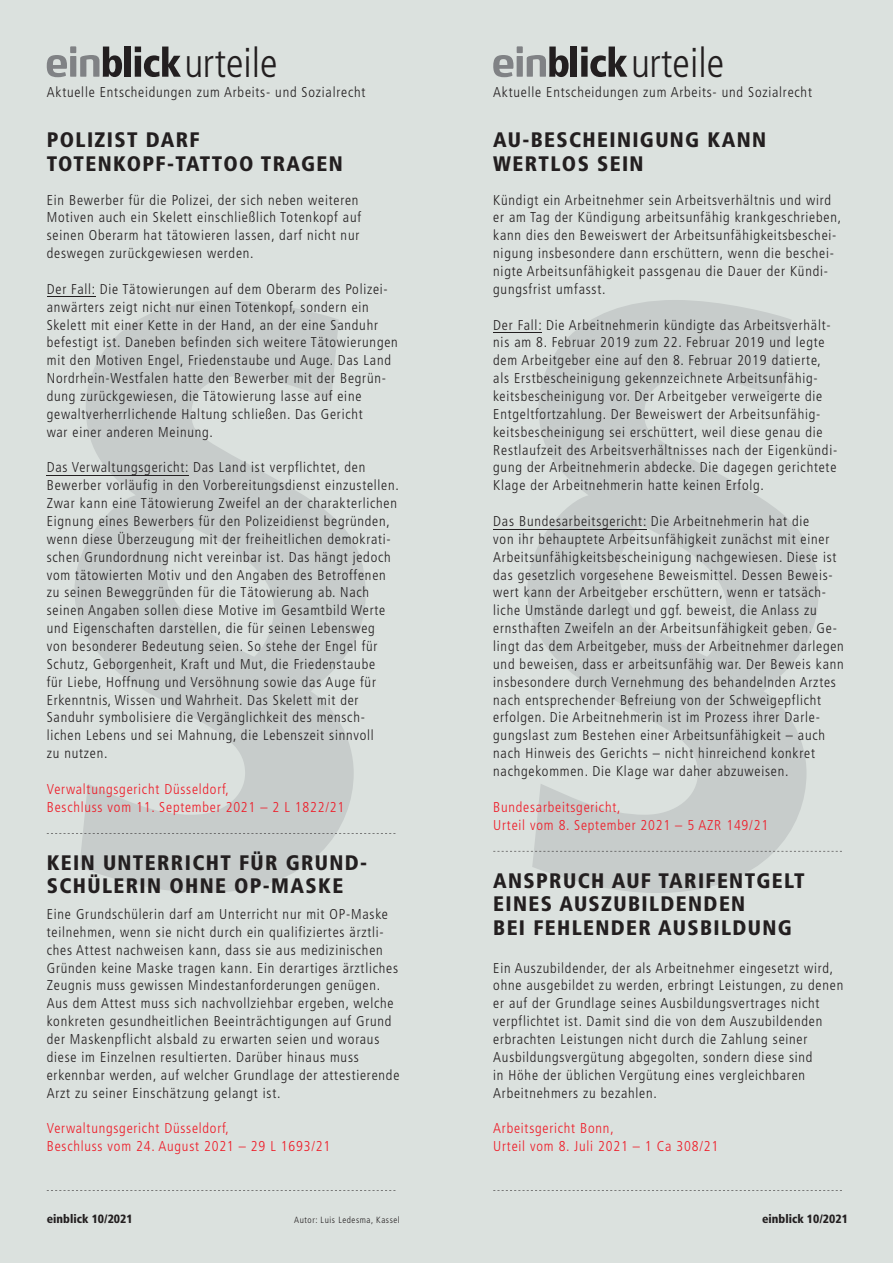
<style>
.page{position:relative;width:893px;height:1263px;background:#fff}
.page>*{position:absolute;margin:0;border:0;box-sizing:border-box;transform-origin:0 0}
.t1{font:300 condensed 40.8px "Frutiger";color:#231f20}
.t2{font:900 condensed 21px/23.9px "Frutiger";letter-spacing:.065em;color:#231f20}
.t3{font:300 condensed 14.25px/17.9px "Frutiger";letter-spacing:.055em;color:#231f20}
.t4{font:300 condensed 14.25px/17.9px "Frutiger";letter-spacing:.055em;color:#ee1c28}
.t5{font:900 condensed 12px "Frutiger";color:#231f20}
.t6{font:300 condensed 9px "Frutiger";letter-spacing:.065em;color:#231f20}
</style>
<div class="page">
<div style="left:0;top:0;width:446px;height:1263px;background:#dbe1de"></div>
<div style="left:446px;top:0;width:447px;height:1263px;background:#dbe1de"></div>
<svg style="left:527px;top:300px;width:291px;height:593px;fill:#c7cccb"></svg>
<svg style="left:74px;top:300px;width:292px;height:593px;fill:#c7cccb"></svg>
<hr style="left:493px;top:332px;width:49px;height:1px;background:#231f20">
<hr style="left:493px;top:529px;width:154px;height:1px;background:#231f20">
<svg style="left:493px;top:851px;width:349px;height:1px"></svg>
<svg style="left:493px;top:1190px;width:349px;height:1px"></svg>
<svg style="left:493px;top:46px;width:76px;height:31px"></svg>
<div style="left:570px;top:47px;width:7px;height:30px;background:#231f20"></div>
<svg style="left:581px;top:47px;width:46px;height:30px"></svg>
<svg style="left:47px;top:46px;width:75px;height:31px"></svg>
<div style="left:124px;top:47px;width:6px;height:30px;background:#231f20"></div>
<svg style="left:135px;top:47px;width:46px;height:30px"></svg>
<hr style="left:47px;top:296px;width:49px;height:1px;background:#231f20">
<hr style="left:47px;top:475px;width:142px;height:1px;background:#231f20">
<svg style="left:47px;top:833px;width:348px;height:1px"></svg>
<svg style="left:47px;top:1190px;width:348px;height:1px"></svg>
<h1 class="t1" style="left:185px;top:39px;width:95px">urteile</h1>
<h1 class="t1" style="left:631px;top:39px;width:95px">urteile</h1>
<p class="t3" style="left:47px;top:84px;width:320px">Aktuelle Entscheidungen zum Arbeits- und Sozialrecht</p>
<p class="t3" style="left:493px;top:84px;width:320px">Aktuelle Entscheidungen zum Arbeits- und Sozialrecht</p>
<h2 class="t2" style="left:493px;top:127px;width:274px">AU-BESCHEINIGUNG KANN<br>WERTLOS SEIN</h2>
<p class="t3" style="left:493px;top:191px;width:349px">Kündigt ein Arbeitnehmer sein Arbeitsverhältnis und wird er am Tag der Kündigung arbeitsunfähig krankgeschrieben, kann dies den Beweiswert der Arbeitsunfähigkeitsbeschei&shy;nigung insbesondere dann erschüttern, wenn die beschei&shy;nigte Arbeitsunfähigkeit passgenau die Dauer der Kündi&shy;gungsfrist umfasst.</p>
<p class="t3" style="left:493px;top:316px;width:345px">Der Fall: Die Arbeitnehmerin kündigte das Arbeitsverhält&shy;nis am 8. Februar 2019 zum 22. Februar 2019 und legte dem Arbeitgeber eine auf den 8. Februar 2019 datierte, als Erstbescheinigung gekennzeichnete Arbeitsunfähig&shy;keitsbescheinigung vor. Der Arbeitgeber verweigerte die Entgeltfortzahlung. Der Beweiswert der Arbeitsunfähig&shy;keitsbescheinigung sei erschüttert, weil diese genau die Restlaufzeit des Arbeitsverhältnisses nach der Eigenkündi&shy;gung der Arbeitnehmerin abdecke. Die dagegen gerichtete Klage der Arbeitnehmerin hatte keinen Erfolg.</p>
<p class="t3" style="left:493px;top:512px;width:352px">Das Bundesarbeitsgericht: Die Arbeitnehmerin hat die<br>von ihr behauptete Arbeitsunfähigkeit zunächst mit einer Arbeitsunfähigkeitsbescheinigung nachgewiesen. Diese ist das gesetzlich vorgesehene Beweismittel. Dessen Beweis&shy;wert kann der Arbeitgeber erschüttern, wenn er tatsäch&shy;liche Umstände darlegt und ggf. beweist, die Anlass zu ernsthaften Zweifeln an der Arbeitsunfähigkeit geben. Ge&shy;lingt das dem Arbeitgeber, muss der Arbeitnehmer darlegen und beweisen, dass er arbeitsunfähig war. Der Beweis kann insbesondere durch Vernehmung des behandelnden Arztes nach entsprechender Befreiung von der Schweigepflicht erfolgen. Die Arbeitnehmerin ist im Prozess ihrer Darle&shy;gungslast zum Bestehen einer Arbeitsunfähigkeit – auch nach Hinweis des Gerichts – nicht hinreichend konkret nachgekommen. Die Klage war daher abzuweisen.</p>
<p class="t4" style="left:493px;top:798px;width:276px">Bundesarbeitsgericht,<br>Urteil vom 8. September 2021 – 5 AZR 149/21</p>
<h2 class="t2" style="left:493px;top:868px;width:313px">ANSPRUCH AUF TARIFENTGELT<br>EINES AUSZUBILDENDEN<br>BEI FEHLENDER AUSBILDUNG</h2>
<p class="t3" style="left:493px;top:959px;width:351px">Ein Auszubildender, der als Arbeitnehmer eingesetzt wird, ohne ausgebildet zu werden, erbringt Leistungen, zu denen er auf der Grundlage seines Ausbildungsvertrages nicht verpflichtet ist. Damit sind die von dem Auszubildenden erbrachten Leistungen nicht durch die Zahlung seiner Ausbildungsvergütung abgegolten, sondern diese sind<br>in Höhe der üblichen Vergütung eines vergleichbaren Arbeitnehmers zu bezahlen.</p>
<p class="t4" style="left:493px;top:1119px;width:227px">Arbeitsgericht Bonn,<br>Urteil vom 8. Juli 2021 – 1 Ca 308/21</p>
<h2 class="t2" style="left:47px;top:127px;width:298px">POLIZIST DARF<br>TOTENKOPF-TATTOO TRAGEN</h2>
<p class="t3" style="left:47px;top:191px;width:316px">Ein Bewerber für die Polizei, der sich neben weiteren Motiven auch ein Skelett einschließlich Totenkopf auf seinen Oberarm hat tätowieren lassen, darf nicht nur deswegen zurückgewiesen werden.</p>
<p class="t3" style="left:47px;top:280px;width:353px">Der Fall: Die Tätowierungen auf dem Oberarm des Polizei&shy;anwärters zeigt nicht nur einen Totenkopf, sondern ein Skelett mit einer Kette in der Hand, an der eine Sanduhr befestigt ist. Daneben befinden sich weitere Tätowierungen mit den Motiven Engel, Friedenstaube und Auge. Das Land Nordrhein-Westfalen hatte den Bewerber mit der Begrün&shy;dung zurückgewiesen, die Tätowierung lasse auf eine gewaltverherrlichende Haltung schließen. Das Gericht<br>war einer anderen Meinung.</p>
<p class="t3" style="left:47px;top:459px;width:354px">Das Verwaltungsgericht: Das Land ist verpflichtet, den Bewerber vorläufig in den Vorbereitungsdienst einzustellen.<br>Zwar kann eine Tätowierung Zweifel an der charakterlichen Eignung eines Bewerbers für den Polizeidienst begründen, wenn diese Überzeugung mit der freiheitlichen demokrati&shy;schen Grundordnung nicht vereinbar ist. Das hängt jedoch vom tätowierten Motiv und den Angaben des Betroffenen zu seinen Beweggründen für die Tätowierung ab. Nach seinen Angaben sollen diese Motive im Gesamtbild Werte und Eigenschaften darstellen, die für seinen Lebensweg<br>von besonderer Bedeutung seien. So stehe der Engel für Schutz, Geborgenheit, Kraft und Mut, die Friedenstaube<br>für Liebe, Hoffnung und Versöhnung sowie das Auge für Erkenntnis, Wissen und Wahrheit. Das Skelett mit der Sanduhr symbolisiere die Vergänglichkeit des mensch&shy;lichen Lebens und sei Mahnung, die Lebenszeit sinnvoll<br>zu nutzen.</p>
<p class="t4" style="left:47px;top:780px;width:299px">Verwaltungsgericht Düsseldorf,<br>Beschluss vom 11. September 2021 – 2 L 1822/21</p>
<h2 class="t2" style="left:47px;top:850px;width:322px">KEIN UNTERRICHT FÜR GRUND-<br>SCHÜLERIN OHNE OP-MASKE</h2>
<p class="t3" style="left:47px;top:905px;width:354px">Eine Grundschülerin darf am Unterricht nur mit OP-Maske teilnehmen, wenn sie nicht durch ein qualifiziertes ärztli&shy;ches Attest nachweisen kann, dass sie aus medizinischen Gründen keine Maske tragen kann. Ein derartiges ärztliches Zeugnis muss gewissen Mindestanforderungen genügen.<br>Aus dem Attest muss sich nachvollziehbar ergeben, welche konkreten gesundheitlichen Beeinträchtigungen auf Grund der Maskenpflicht alsbald zu erwarten seien und woraus diese im Einzelnen resultierten. Darüber hinaus muss erkennbar werden, auf welcher Grundlage der attestierende Arzt zu seiner Einschätzung gelangt ist.</p>
<p class="t4" style="left:47px;top:1119px;width:285px">Verwaltungsgericht Düsseldorf,<br>Beschluss vom 24. August 2021 – 29 L 1693/21</p>
<p class="t5" style="left:47px;top:1211px;width:87px">einblick 10/2021</p>
<p class="t6" style="left:294px;top:1215px;width:107px">Autor: Luis Ledesma, Kassel</p>
<p class="t5" style="left:762px;top:1211px;width:87px">einblick 10/2021</p>
</div>
